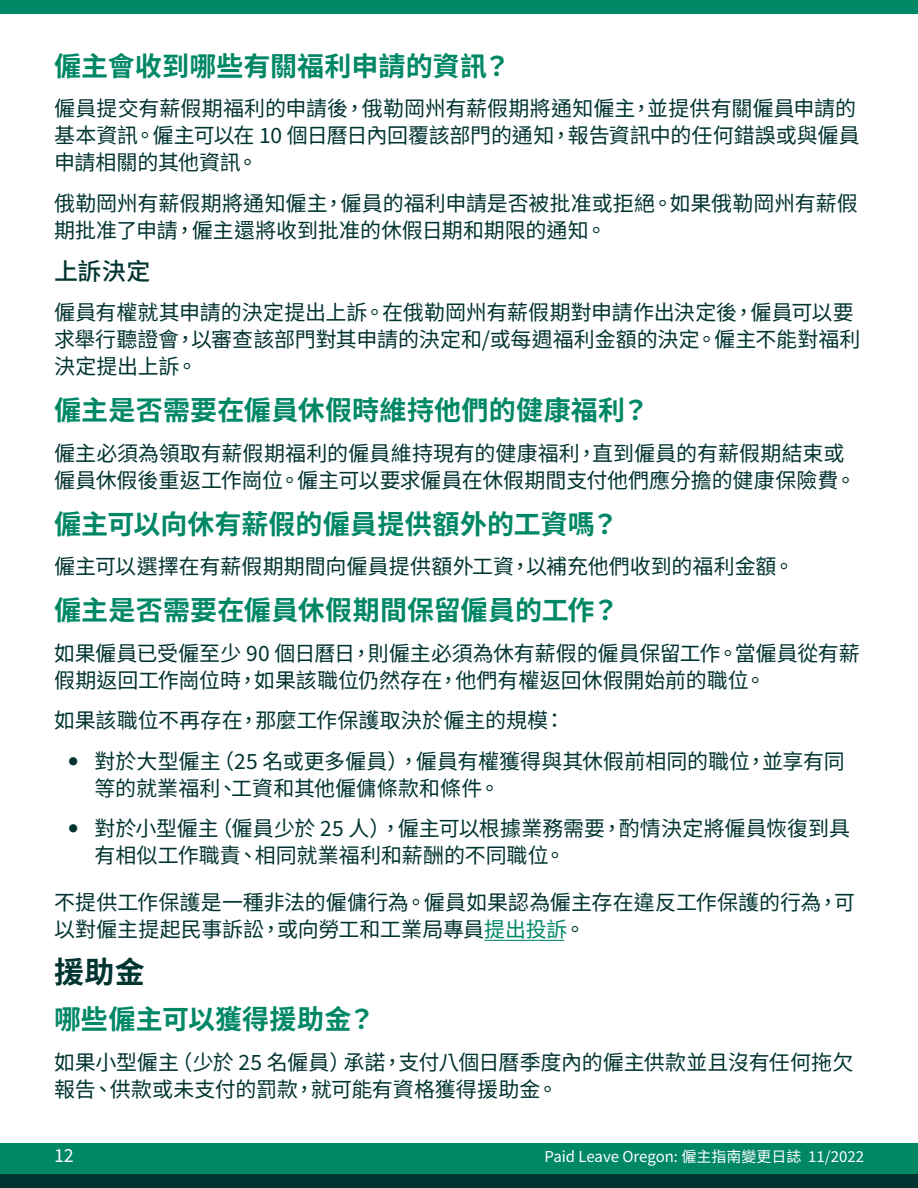
<style>
.page{position:relative;width:918px;height:1188px;background:#fff}
.page>*{position:absolute;margin:0;border:0;box-sizing:border-box;transform-origin:0 0}
.Heading_1{font:700 30px "Noto Sans TC";color:#003431}
.Heading_2{font:700 27px "Noto Sans TC";letter-spacing:.01em;color:#008766}
.Heading_3{font:500 24px "Noto Sans TC";color:#003431}
.t1{font:21px/27px "Noto Sans TC";letter-spacing:-.005em;color:#003431}
.t2{font:18px "Noto Sans TC";color:#fff}
.t3{font:15px "Noto Sans TC";color:#fff}
.s1{color:#008766}
</style>
<div class="page">
<div style="left:0;top:1144px;width:918px;height:44px;background:#008766"></div>
<div style="left:0;top:0;width:918px;height:14px;background:#008766"></div>
<div style="left:0;top:1174px;width:918px;height:14px;background:#003431"></div>
<hr style="left:484px;top:940px;width:80px;height:1px;background:#008766">
<p class="Heading_2" style="left:54px;top:50px;width:458px">僱主會收到哪些有關福利申請的資訊？</p>
<p class="t1" style="left:54px;top:95px;width:807px">僱員提交有薪假期福利的申請後，俄勒岡州有薪假期將通知僱主，並提供有關僱員申請的基本資訊。僱主可以在 10 個日曆日內回覆該部門的通知，報告資訊中的任何錯誤或與僱員申請相關的其他資訊。</p>
<p class="t1" style="left:54px;top:190px;width:805px">俄勒岡州有薪假期將通知僱主，僱員的福利申請是否被批准或拒絕。如果俄勒岡州有薪假期批准了申請，僱主還將收到批准的休假日期和期限的通知。</p>
<p class="Heading_3" style="left:54px;top:258px;width:98px">上訴決定</p>
<p class="t1" style="left:54px;top:300px;width:808px">僱員有權就其申請的決定提出上訴。在俄勒岡州有薪假期對申請作出決定後，僱員可以要求舉行聽證會，以審查該部門對其申請的決定和/或每週福利金額的決定。僱主不能對福利決定提出上訴。</p>
<p class="Heading_2" style="left:54px;top:395px;width:597px">僱主是否需要在僱員休假時維持他們的健康福利？</p>
<p class="t1" style="left:54px;top:440px;width:804px">僱主必須為領取有薪假期福利的僱員維持現有的健康福利，直到僱員的有薪假期結束或僱員休假後重返工作崗位。僱主可以要求僱員在休假期間支付他們應分擔的健康保險費。</p>
<p class="Heading_2" style="left:54px;top:509px;width:566px">僱主可以向休有薪假的僱員提供額外的工資嗎？</p>
<p class="t1" style="left:54px;top:553px;width:742px">僱主可以選擇在有薪假期期間向僱員提供額外工資，以補充他們收到的福利金額。</p>
<p class="Heading_2" style="left:54px;top:595px;width:567px">僱主是否需要在僱員休假期間保留僱員的工作？</p>
<p class="t1" style="left:54px;top:640px;width:807px">如果僱員已受僱至少 90 個日曆日，則僱主必須為休有薪假的僱員保留工作。當僱員從有薪假期返回工作崗位時，如果該職位仍然存在，他們有權返回休假開始前的職位。</p>
<p class="t1" style="left:54px;top:707px;width:513px">如果該職位不再存在，那麼工作保護取決於僱主的規模：</p>
<p class="t1" style="left:94px;top:748px;width:752px">對於大型僱主（25 名或更多僱員），僱員有權獲得與其休假前相同的職位，並享有同等的就業福利、工資和其他僱傭條款和條件。</p>
<p class="t1" style="left:94px;top:815px;width:757px">對於小型僱主（僱員少於 25 人），僱主可以根據業務需要，酌情決定將僱員恢復到具有相似工作職責、相同就業福利和薪酬的不同職位。</p>
<p class="t1" style="left:54px;top:890px;width:803px">不提供工作保護是一種非法的僱傭行為。僱員如果認為僱主存在違反工作保護的行為，可以對僱主提起民事訴訟，或向勞工和工業局專員<span class="s1">提出投訴</span>。</p>
<p class="Heading_1" style="left:54px;top:955px;width:92px">援助金</p>
<p class="Heading_2" style="left:54px;top:1004px;width:323px">哪些僱主可以獲得援助金？</p>
<p class="t1" style="left:54px;top:1049px;width:801px">如果小型僱主（少於 25 名僱員）承諾，支付八個日曆季度內的僱主供款並且沒有任何拖欠報告、供款或未支付的罰款，就可能有資格獲得援助金。</p>
<p class="t2" style="left:54px;top:1145px;width:21px">12</p>
<p class="t3" style="left:545px;top:1148px;width:321px">Paid Leave Oregon: 僱主指南變更日誌 11/2022</p>
</div>
